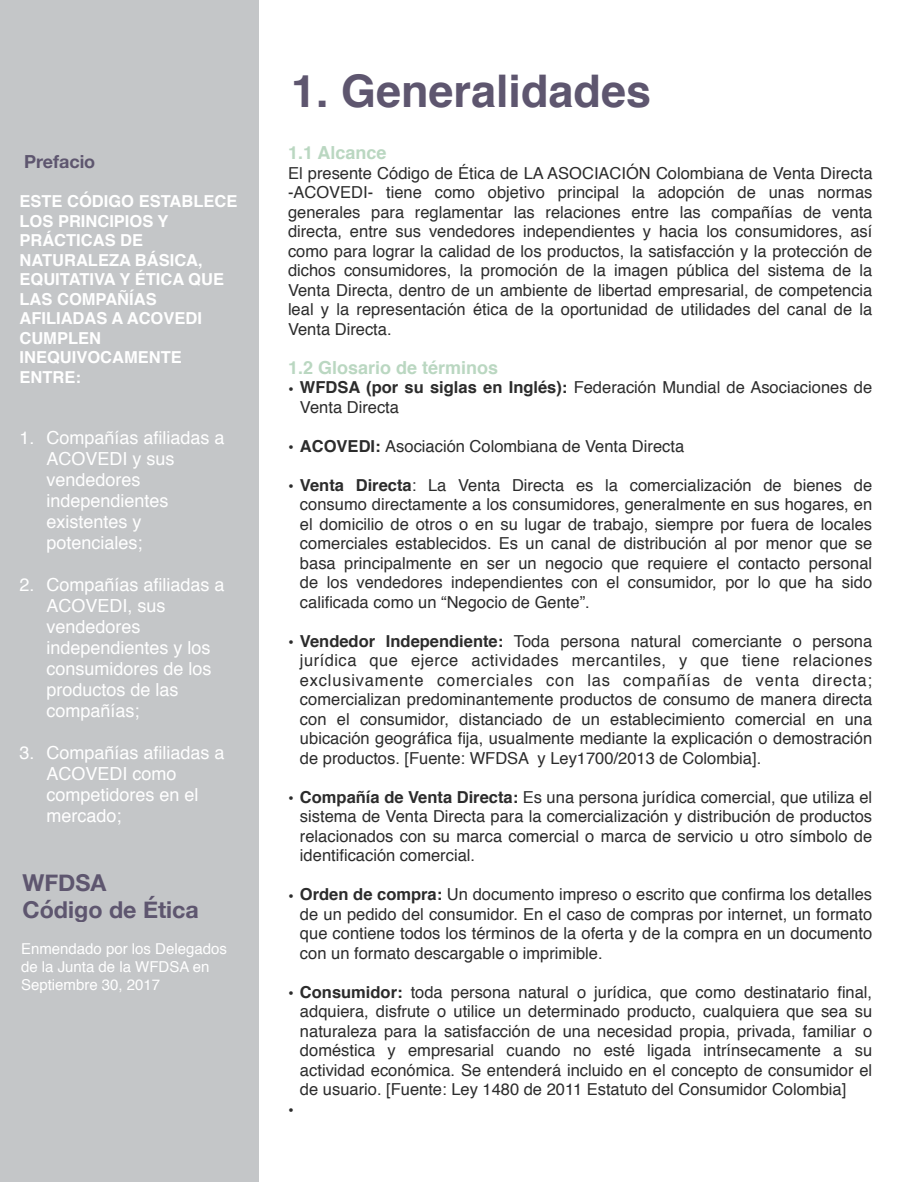
<style>
.page{position:relative;width:915px;height:1182px;background:#fff}
.page>*{position:absolute;margin:0;border:0;box-sizing:border-box;transform-origin:0 0}
.t1{font:700 45px "Helvetica";color:#5e566f}
.t2{font:700 23.25px/27px "Helvetica Neue";color:#5e566f}
.t3{font:18px/21px "Helvetica";color:#fff}
.t4{font:700 18px "Helvetica";color:#bad7c1}
.t5{font:700 18px "Helvetica Neue";color:#5e566f}
.t6{font:16.5px/19.5px "Helvetica";color:#2c2c2c;text-align:justify}
.t7{font:700 16.5px/19.5px "Helvetica";color:#fff}
.t8{font:700 16.5px "Helvetica";color:#2c2c2c}
.t9{font:15px/18px "Helvetica";color:#fff}
.s1{font-weight:700}
</style>
<div class="page">
<div style="left:0;top:0;width:258px;height:1182px;background:#c4c6c8"></div>
<p class="t5" style="left:24px;top:147px;width:73px">Prefacio</p>
<p class="t7" style="left:20px;top:192px;width:219px">ESTE CÓDIGO ESTABLECE<br>LOS PRINCIPIOS Y<br>PRÁCTICAS DE<br>NATURALEZA BÁSICA,<br>EQUITATIVA Y ÉTICA QUE<br>LAS COMPAÑÍAS<br>AFILIADAS A ACOVEDI<br>CUMPLEN<br>INEQUIVOCAMENTE<br>ENTRE:</p>
<p class="t3" style="left:46px;top:428px;width:180px;text-indent:-27px">1. Compa–’as aÞliadas a<br>ACOVEDI y sus vendedores independientes existentes y potenciales;</p>
<p class="t3" style="left:46px;top:575px;width:180px;text-indent:-27px">2. Compa–’as aÞliadas a<br>ACOVEDI, sus vendedores independientes y los consumidores de los productos de las compa–’as;</p>
<p class="t3" style="left:46px;top:743px;width:180px;text-indent:-27px">3. Compa–’as aÞliadas a<br>ACOVEDI como competidores en el mercado;</p>
<h2 class="t2" style="left:22px;top:870px;width:178px">WFDSA<br>Código de Ética</h2>
<p class="t9" style="left:21px;top:940px;width:207px">Enmendado por los Delegados de la Junta de la WFDSA en<br>Septiembre 30, 2017</p>
<h1 class="t1" style="left:291px;top:54px;width:362px">1. Generalidades</h1>
<p class="t4" style="left:288px;top:138px;width:100px">1.1 Alcance</p>
<p class="t6" style="left:288px;top:163px;width:586px">El presente C—digo de ƒtica de LA ASOCIACIîN Colombiana de Venta Directa -ACOVEDI- tiene como objetivo principal la adopci—n de unas normas generales para reglamentar las relaciones entre las compa–’as de venta directa, entre sus vendedores independientes y hacia los consumidores, as’ como para lograr la calidad de los productos, la satisfacci—n y la protecci—n de dichos consumidores, la promoci—n de la imagen pœblica del sistema de la Venta Directa, dentro de un ambiente de libertad empresarial, de competencia leal y la representaci—n Žtica de la oportunidad de utilidades del canal de la Venta Directa.</p>
<p class="t4" style="left:288px;top:353px;width:212px">1.2 Glosario de términos</p>
<p class="t6" style="left:300px;top:378px;width:574px;text-indent:-12px"><span class="s1">• WFDSA (por su siglas en Inglés):</span> Federaci—n Mundial de Asociaciones de<br>Venta Directa</p>
<p class="t6" style="left:288px;top:436px;width:398px"><span class="s1">• ACOVEDI:</span> Asociaci—n Colombiana de Venta Directa</p>
<p class="t6" style="left:300px;top:475px;width:574px;text-indent:-12px"><span class="s1">• Venta Directa</span>: La Venta Directa es la comercializaci—n de bienes de consumo directamente a los consumidores, generalmente en sus hogares, en el domicilio de otros o en su lugar de trabajo, siempre por fuera de locales comerciales establecidos. Es un canal de distribuci—n al por menor que se basa principalmente en ser un negocio que requiere el contacto personal de los vendedores independientes con el consumidor, por lo que ha sido caliÞcada como un ÒNegocio de GenteÓ.</p>
<p class="t6" style="left:300px;top:631px;width:574px;text-indent:-12px">• <span class="s1">Vendedor Independiente:</span> Toda persona natural comerciante o persona jur’dica que ejerce actividades mercantiles, y que tiene relaciones exclusivamente comerciales con las compa–’as de venta directa; comercializan predominantemente productos de consumo de manera directa con el consumidor, distanciado de un establecimiento comercial en una ubicaci—n geogr‡Þca Þja, usualmente mediante la explicaci—n o demostraci—n de productos. [Fuente: WFDSA y Ley1700/2013 de Colombia].</p>
<p class="t6" style="left:300px;top:788px;width:574px;text-indent:-12px"><span class="s1">• Compañía de Venta Directa:</span> Es una persona jur’dica comercial, que utiliza el sistema de Venta Directa para la comercializaci—n y distribuci—n de productos relacionados con su marca comercial o marca de servicio u otro s’mbolo de identiÞcaci—n comercial.</p>
<p class="t6" style="left:300px;top:885px;width:574px;text-indent:-12px">• <span class="s1">Orden de compra:</span> Un documento impreso o escrito que conÞrma los detalles de un pedido del consumidor. En el caso de compras por internet, un formato que contiene todos los tŽrminos de la oferta y de la compra en un documento con un formato descargable o imprimible.</p>
<p class="t6" style="left:300px;top:983px;width:574px;text-indent:-12px"><span class="s1">• Consumidor:</span> toda persona natural o jur’dica, que como destinatario Þnal, adquiera, disfrute o utilice un determinado producto, cualquiera que sea su naturaleza para la satisfacci—n de una necesidad propia, privada, familiar o domŽstica y empresarial cuando no estŽ ligada intr’nsecamente a su actividad econ—mica. Se entender‡ incluido en el concepto de consumidor el de usuario. [Fuente: Ley 1480 de 2011 Estatuto del Consumidor Colombia]</p>
<p class="t8" style="left:288px;top:1097px;width:7px">•</p>
</div>
